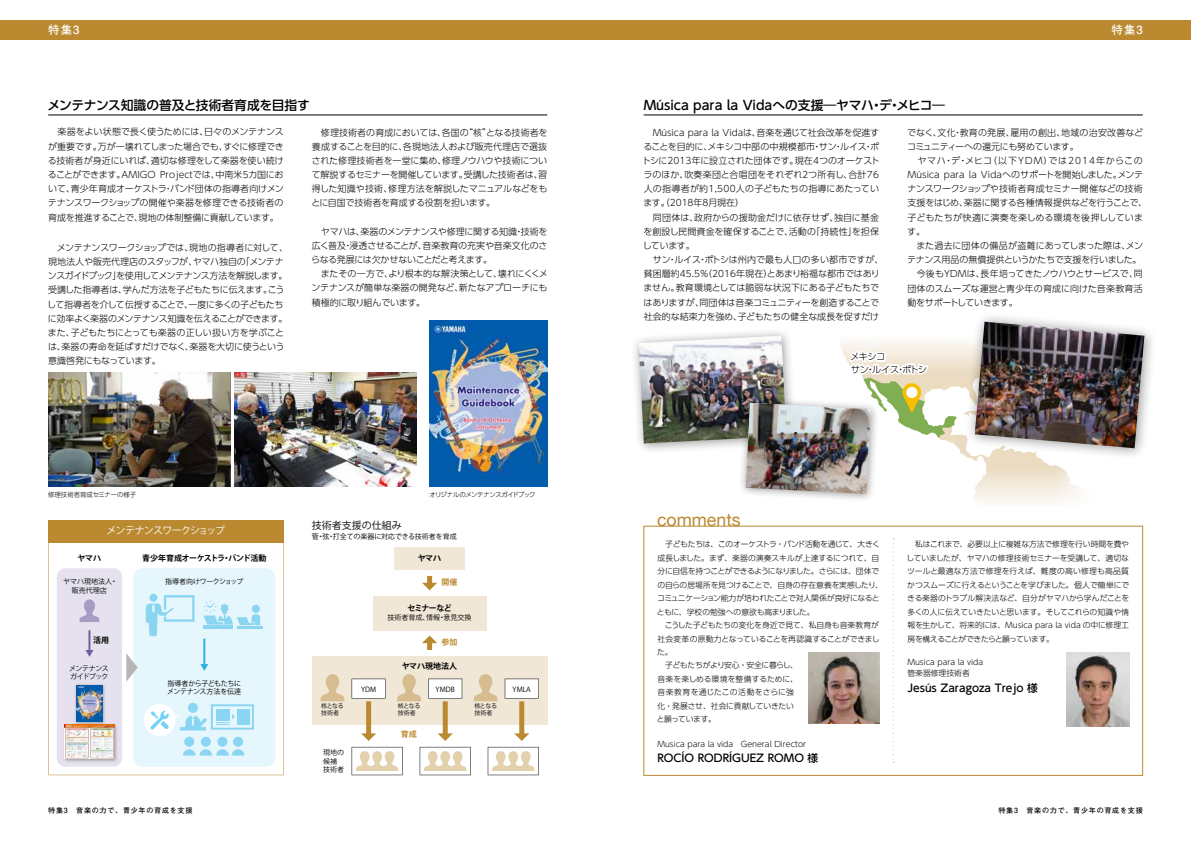
<style>
.page{position:relative;width:1191px;height:842px;background:#fff}
.page>*{position:absolute;margin:0;border:0;box-sizing:border-box;transform-origin:0 0}
.t1{font:17.7px "Helvetica Neue";color:#ba8930}
.t2{font:500 12.8px "UD Shin Go Pro";color:#000}
.t3{font:700 11.3px "Futo Go B101 Pr 5";letter-spacing:.1em;color:#fff}
.t4{font:500 10.6px "UD Shin Go Pro";color:#000}
.t5{font:10px "Koz Go Pr 6 N";letter-spacing:-.08em;color:#fff}
.t6{font:10px "Koz Go Pr 6 N";color:#000}
.t7{font:300 9.2px/12.5px "UD Shin Go Pro";letter-spacing:-.06em;color:#000}
.t8{font:300 9px/14.2px "UD Shin Go Pro";letter-spacing:-.01em;color:#000}
.t9{font:300 9px/14.2px "UD Shin Go Pro";letter-spacing:-.03em;color:#000}
.t10{font:700 8px "Koz Go Pr 6 N";letter-spacing:-.035em;color:#000}
.t11{font:700 8px "Koz Go Pr 6 N";color:#000}
.t12{font:700 8px "Koz Go Pr 6 N";color:#ba8930}
.t13{font:300 7.8px/13.5px "UD Shin Go Pro";letter-spacing:-.015em;color:#000}
.t14{font:700 7.1px "Futo Go B101 Pr 5";letter-spacing:.1em;color:#000}
.t15{font:7px/8.4px "Koz Go Pr 6 N";color:#000;text-align:center}
.t16{font:7px/8.4px "Koz Go Pr 6 N";letter-spacing:-.05em;color:#000}
.t17{font:7px "Koz Go Pr 6 N";letter-spacing:-.06em;color:#000}
.t18{font:7px/8.4px "Koz Go Pr 6 N";letter-spacing:-.08em;color:#000}
.t19{font:300 6.4px "UD Shin Go Pro";letter-spacing:-.065em;color:#000}
.t20{font:300 6.4px "UD Shin Go Pro";color:#000}
.t21{font:6px/7.2px "Koz Go Pr 6 N";letter-spacing:-.06em;color:#000}
</style>
<div class="page">
<div style="left:0;top:20px;width:595px;height:20px;background:#ba8930"></div>
<div style="left:595px;top:20px;width:596px;height:20px;background:#ba8930"></div>
<hr style="left:48px;top:115px;width:499px;height:1px;background:#000">
<hr style="left:643px;top:115px;width:499px;height:1px;background:#000">
<img style="left:429px;top:320px;width:118px;height:166px">
<img style="left:48px;top:373px;width:182px;height:113px">
<img style="left:235px;top:373px;width:182px;height:113px">
<svg style="left:48px;top:520px;width:236px;height:255px"></svg>
<hr style="left:88px;top:630px;width:2px;height:21px;background:#573b90">
<svg style="left:85px;top:650px;width:8px;height:7px"></svg>
<svg style="left:79px;top:599px;width:20px;height:23px"></svg>
<div style="left:133px;top:568px;width:142px;height:199px;background:#e5f6fc;border-radius:9px"></div>
<img style="left:72px;top:681px;width:35px;height:40px">
<img style="left:76px;top:685px;width:26px;height:36px">
<img style="left:61px;top:721px;width:58px;height:43px">
<img style="left:65px;top:725px;width:49px;height:34px">
<svg style="left:126px;top:653px;width:12px;height:29px"></svg>
<hr style="left:237px;top:626px;width:25px;height:2px;background:#00a5e3">
<hr style="left:203px;top:625px;width:30px;height:3px;background:#00a5e3">
<svg style="left:203px;top:600px;width:57px;height:25px"></svg>
<svg style="left:146px;top:595px;width:48px;height:41px"></svg>
<hr style="left:203px;top:639px;width:2px;height:26px;background:#009fde">
<svg style="left:200px;top:664px;width:8px;height:7px"></svg>
<div style="left:188px;top:703px;width:10px;height:10px;background:#8bd6f2;border-radius:50%"></div>
<div style="left:184px;top:737px;width:10px;height:10px;background:#8ad5f2;border-radius:50%"></div>
<svg style="left:201px;top:737px;width:10px;height:10px"></svg>
<svg style="left:217px;top:737px;width:10px;height:10px"></svg>
<svg style="left:233px;top:737px;width:10px;height:10px"></svg>
<svg style="left:183px;top:749px;width:61px;height:7px"></svg>
<div style="left:143px;top:704px;width:33px;height:32px;background:#fff;border-radius:50%"></div>
<svg style="left:150px;top:704px;width:104px;height:26px"></svg>
<div style="left:312px;top:656px;width:235px;height:68px;background:#f1e7d6"></div>
<div style="left:394px;top:548px;width:71px;height:22px;background:#f1e7d6"></div>
<div style="left:373px;top:596px;width:113px;height:34px;background:#f1e7d6"></div>
<svg style="left:351px;top:679px;width:35px;height:19px"></svg>
<svg style="left:428px;top:679px;width:34px;height:19px"></svg>
<svg style="left:505px;top:679px;width:34px;height:19px"></svg>
<svg style="left:320px;top:674px;width:24px;height:27px"></svg>
<svg style="left:397px;top:674px;width:24px;height:27px"></svg>
<svg style="left:473px;top:674px;width:25px;height:27px"></svg>
<svg style="left:488px;top:747px;width:51px;height:28px"></svg>
<svg style="left:420px;top:747px;width:51px;height:28px"></svg>
<svg style="left:351px;top:747px;width:52px;height:28px"></svg>
<div style="left:366px;top:701px;width:5px;height:33px;background:#ba8930"></div>
<svg style="left:361px;top:733px;width:15px;height:8px"></svg>
<div style="left:443px;top:701px;width:5px;height:33px;background:#ba8930"></div>
<svg style="left:437px;top:733px;width:16px;height:8px"></svg>
<div style="left:427px;top:576px;width:5px;height:8px;background:#ba8930"></div>
<svg style="left:422px;top:583px;width:15px;height:7px"></svg>
<div style="left:427px;top:642px;width:5px;height:8px;background:#ba8930"></div>
<svg style="left:422px;top:635px;width:15px;height:8px"></svg>
<div style="left:519px;top:701px;width:5px;height:33px;background:#ba8930"></div>
<svg style="left:514px;top:733px;width:15px;height:8px"></svg>
<svg style="left:973px;top:494px;width:103px;height:8px"></svg>
<div style="left:964px;top:312px;width:192px;height:149px;background:#000;opacity:.4"></div>
<div style="left:630px;top:327px;width:167px;height:128px;background:#000;opacity:.4"></div>
<div style="left:738px;top:396px;width:142px;height:107px;background:#000;opacity:.4"></div>
<img style="left:638px;top:322px;width:506px;height:172px">
<img style="left:745px;top:403px;width:125px;height:91px">
<img style="left:808px;top:653px;width:71px;height:71px">
<img style="left:1066px;top:653px;width:63px;height:74px">
<svg style="left:892px;top:538px;width:2px;height:225px"></svg>
<p class="t3" style="left:48px;top:21px;width:33px">特集3</p>
<p class="t3" style="left:1111px;top:21px;width:33px">特集3</p>
<h2 class="t2" style="left:48px;top:95px;width:264px">メンテナンス知識の普及と技術者育成を目指す</h2>
<h2 class="t2" style="left:643px;top:95px;width:303px">Música para la Vidaへの支援―ヤマハ・デ・メヒコ―</h2>
<p class="t8" style="left:48px;top:125px;width:237px;text-align:justify">　楽器をよい状態で長く使うためには、日々のメンテナンスが重要です。万が一壊れてしまった場合でも、すぐに修理できる技術者が身近にいれば、適切な修理をして楽器を使い続けることができます。AMIGO Projectでは、中南米5カ国において、青少年育成オーケストラ・バンド団体の指導者向けメンテナンスワークショップの開催や楽器を修理できる技術者の育成を推進することで、現地の体制整備に貢献しています。</p>
<p class="t9" style="left:47px;top:240px;width:242px">　メンテナンスワークショップでは、現地の指導者に対して、現地法人や販売代理店のスタッフが、ヤマハ独自の「メンテナンスガイドブック」を使用してメンテナンス方法を解説します。受講した指導者は、学んだ方法を子どもたちに伝えます。こうして指導者を介して伝授することで、一度に多くの子どもたちに効率よく楽器のメンテナンス知識を伝えることができます。また、子どもたちにとっても楽器の正しい扱い方を学ぶことは、楽器の寿命を延ばすだけでなく、楽器を大切に使うという意識啓発にもなっています。</p>
<p class="t8" style="left:907px;top:125px;width:242px">でなく、文化・教育の発展、雇用の創出、地域の治安改善などコミュニティーへの還元にも努めています。<br>　ヤマハ・デ・メヒコ（以下YDM）では2014年からこの<br>Música para la Vidaへのサポートを開始しました。メンテナンスワークショップや技術者育成セミナー開催などの技術支援をはじめ、楽器に関する各種情報提供などを行うことで、子どもたちが快適に演奏を楽しめる環境を後押ししています。<br>　また過去に団体の備品が盗難にあってしまった際は、メンテナンス用品の無償提供というかたちで支援を行いました。　今後もYDMは、長年培ってきたノウハウとサービスで、同団体のスムーズな運営と青少年の育成に向けた音楽教育活動をサポートしていきます。</p>
<p class="t8" style="left:311px;top:125px;width:238px;text-align:justify">　修理技術者の育成においては、各国の“核”となる技術者を養成することを目的に、各現地法人および販売代理店で選抜された修理技術者を一堂に集め、修理ノウハウや技術について解説するセミナーを開催しています。受講した技術者は、習得した知識や技術、修理方法を解説したマニュアルなどをもとに自国で技術者を育成する役割を担います。</p>
<p class="t8" style="left:311px;top:224px;width:238px">　ヤマハは、楽器のメンテナンスや修理に関する知識・技術を広く普及・浸透させることが、音楽教育の充実や音楽文化のさらなる発展には欠かせないことだと考えます。<br>　またその一方で、より根本的な解決策として、壊れにくくメンテナンスが簡単な楽器の開発など、新たなアプローチにも積極的に取り組んでいます。</p>
<p class="t8" style="left:642px;top:125px;width:243px">　Música para la Vidaは、音楽を通じて社会改革を促進することを目的に、メキシコ中部の中規模都市・サン・ルイス・ポトシに2013年に設立された団体です。現在4つのオーケストラのほか、吹奏楽団と合唱団をそれぞれ２つ所有し、合計76人の指導者が約1,500人の子どもたちの指導にあたっています。（2018年8月現在）<br>　同団体は、政府からの援助金だけに依存せず、独自に基金を創設し民間資金を確保することで、活動の「持続性」を担保しています。<br>　サン・ルイス・ポトシは州内で最も人口の多い都市ですが、貧困層約45.5％（2016年現在）とあまり裕福な都市ではありません。教育環境としては脆弱な状況下にある子どもたちではありますが、同団体は音楽コミュニティーを創造することで社会的な結束力を強め、子どもたちの健全な成長を促すだけ</p>
<p class="t7" style="left:850px;top:350px;width:78px">メキシコ<br>サン・ルイス・ポトシ</p>
<p class="t20" style="left:48px;top:489px;width:90px">修理技術者育成セミナーの様子</p>
<p class="t19" style="left:429px;top:489px;width:108px">オリジナルのメンテナンスガイドブック</p>
<p class="t5" style="left:107px;top:525px;width:120px">メンテナンスワークショップ</p>
<p class="t10" style="left:78px;top:554px;width:25px">ヤマハ</p>
<p class="t6" style="left:312px;top:520px;width:91px">技術者支援の仕組み</p>
<p class="t15" style="left:312px;top:532px;width:146px">管・弦・打全ての楽器に対応できる技術者を育成</p>
<p class="t10" style="left:142px;top:554px;width:126px">青少年育成オーケストラ・バンド活動</p>
<p class="t10" style="left:418px;top:554px;width:25px">ヤマハ</p>
<p class="t15" style="left:63px;top:578px;width:56px">ヤマハ現地法人・販売代理店</p>
<p class="t17" style="left:165px;top:578px;width:80px">指導者向けワークショップ</p>
<p class="t12" style="left:441px;top:578px;width:17px">開催</p>
<p class="t10" style="left:407px;top:603px;width:46px">セミナーなど</p>
<p class="t15" style="left:387px;top:614px;width:85px">技術者育成、情報・意見交換</p>
<p class="t10" style="left:93px;top:635px;width:17px">活用</p>
<p class="t12" style="left:441px;top:637px;width:17px">参加</p>
<p class="t18" style="left:69px;top:664px;width:41px">メンテナンスガイドブック</p>
<p class="t16" style="left:167px;top:679px;width:76px">指導者から子どもたちにメンテナンス方法を伝達</p>
<p class="t11" style="left:402px;top:661px;width:57px">ヤマハ現地法人</p>
<p class="t15" style="left:361px;top:685px;width:17px">YDM</p>
<p class="t15" style="left:435px;top:685px;width:21px">YMDB</p>
<p class="t15" style="left:512px;top:685px;width:20px">YMLA</p>
<p class="t21" style="left:321px;top:702px;width:24px">核となる技術者</p>
<p class="t21" style="left:398px;top:702px;width:24px">核となる技術者</p>
<p class="t21" style="left:474px;top:702px;width:24px">核となる技術者</p>
<p class="t12" style="left:401px;top:729px;width:17px">育成</p>
<p class="t15" style="left:323px;top:749px;width:23px;text-align:left">現地の候補技術者</p>
<h1 class="t1" style="left:657px;top:507px;width:85px">comments</h1>
<p class="t13" style="left:657px;top:537px;width:227px">　子どもたちは、このオーケストラ・バンド活動を通じて、大きく成長しました。まず、楽器の演奏スキルが上達するにつれて、自分に自信を持つことができるようになりました。さらには、団体での自らの居場所を見つけることで、自身の存在意義を実感したり、コミュニケーション能力が培われたことで対人関係が良好になるとともに、学校の勉強への意欲も高まりました。<br>　こうした子どもたちの変化を身近で見て、私自身も音楽教育が社会変革の原動力となっていることを再認識することができました。<br>　子どもたちがより安心・安全に暮らし、<br>音楽を楽しめる環境を整備するために、<br>音楽教育を通じたこの活動をさらに強<br>化・発展させ、社会に貢献していきたい<br>と願っています。</p>
<p class="t13" style="left:657px;top:737px;width:150px">Musica para la vida　General Director</p>
<p class="t4" style="left:657px;top:750px;width:162px">ROCÍO RODRÍGUEZ ROMO 様</p>
<p class="t13" style="left:906px;top:537px;width:224px;text-align:justify">　私はこれまで、必要以上に複雑な方法で修理を行い時間を費やしていましたが、ヤマハの修理技術セミナーを受講して、適切なツールと最適な方法で修理を行えば、難度の高い修理も高品質かつスムーズに行えるということを学びました。個人で簡単にできる楽器のトラブル解決法など、自分がヤマハから学んだことを多くの人に伝えていきたいと思います。そしてこれらの知識や情報を生かして、将来的には、Musica para la vida の中に修理工房を構えることができたらと願っています。</p>
<p class="t13" style="left:907px;top:656px;width:77px;line-height:11.1px">Musica para la vida管楽器修理技術者</p>
<p class="t4" style="left:907px;top:679px;width:132px">Jesús Zaragoza Trejo 様</p>
<p class="t14" style="left:48px;top:804px;width:146px">特集3　音楽の力で、青少年の育成を支援</p>
<p class="t14" style="left:998px;top:804px;width:146px">特集3　音楽の力で、青少年の育成を支援</p>
</div>
